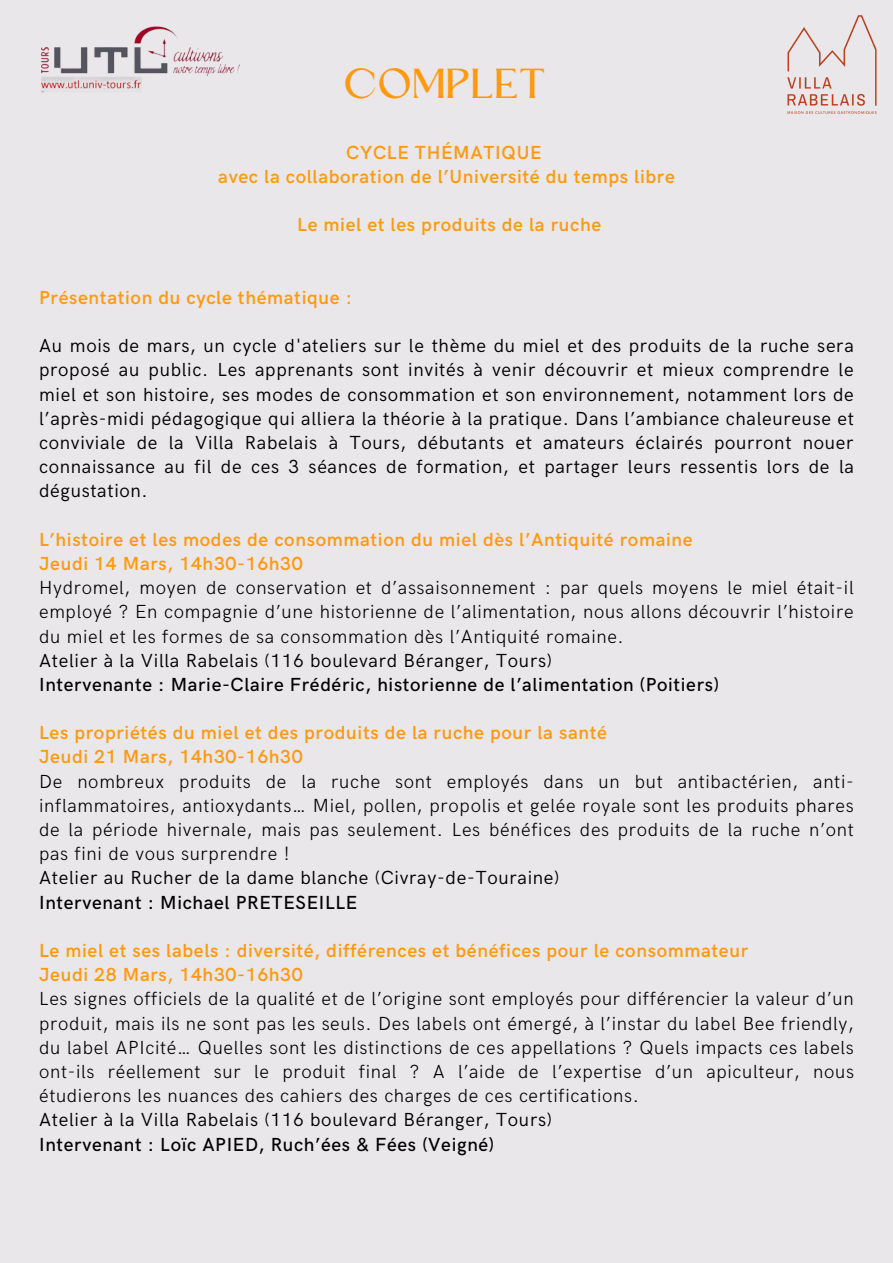
<style>
.page{position:relative;width:893px;height:1263px;background:#eae7ea}
.page>*{position:absolute;margin:0;border:0;box-sizing:border-box;transform-origin:0 0}
.t1{font:39.15px "Kingred Serif";letter-spacing:.015em;color:#ff990f}
.t2{font:300 18.98px/24.2px "HK Grotesk";letter-spacing:.035em;color:#000;text-align:justify}
.t3{font:18.98px/24.2px "HK Grotesk";letter-spacing:.035em;color:#000;text-align:justify}
.t4{font:600 18.98px "HK Grotesk";letter-spacing:.035em;color:#ff990f}
.t5{font:500 18.98px "HK Grotesk";letter-spacing:.035em;color:#000}
</style>
<div class="page">
<img style="left:41px;top:26px;width:199px;height:67px">
<img style="left:787px;top:15px;width:90px;height:99px">
<p class="t1" style="left:346px;top:69px;width:203px">COMPLET</p>
<p class="t4" style="left:346px;top:142px;width:197px">CYCLE THÉMATIQUE</p>
<p class="t4" style="left:218px;top:166px;width:458px">avec la collaboration de l’Université du temps libre</p>
<p class="t4" style="left:297px;top:214px;width:305px">Le miel et les produits de la ruche</p>
<p class="t4" style="left:39px;top:287px;width:314px">Présentation du cycle thématique :</p>
<p class="t3" style="left:39px;top:334px;width:816px">Au mois de mars, un cycle d'ateliers sur le thème du miel et des produits de la ruche sera proposé au public. Les apprenants sont invités à venir découvrir et mieux comprendre le miel et son histoire, ses modes de consommation et son environnement, notamment lors de l’après-midi pédagogique qui alliera la théorie à la pratique. Dans l’ambiance chaleureuse et conviviale de la Villa Rabelais à Tours, débutants et amateurs éclairés pourront nouer connaissance au fil de ces 3 séances de formation, et partager leurs ressentis lors de la dégustation.</p>
<p class="t4" style="left:39px;top:529px;width:655px">L’histoire et les modes de consommation du miel dès l’Antiquité romaine</p>
<p class="t4" style="left:39px;top:553px;width:265px">Jeudi 14 Mars, 14h30-16h30</p>
<p class="t2" style="left:39px;top:576px;width:816px">Hydromel, moyen de conservation et d’assaisonnement : par quels moyens le miel était-il employé ? En compagnie d’une historienne de l’alimentation, nous allons découvrir l’histoire du miel et les formes de sa consommation dès l’Antiquité romaine.</p>
<p class="t3" style="left:39px;top:649px;width:514px">Atelier à la Villa Rabelais (116 boulevard Béranger, Tours)</p>
<p class="t5" style="left:39px;top:674px;width:681px">Intervenante : Marie-Claire Frédéric, historienne de l’alimentation (Poitiers)</p>
<p class="t4" style="left:39px;top:722px;width:569px">Les propriétés du miel et des produits de la ruche pour la santé</p>
<p class="t4" style="left:39px;top:746px;width:265px">Jeudi 21 Mars, 14h30-16h30</p>
<p class="t2" style="left:39px;top:770px;width:816px">De nombreux produits de la ruche sont employés dans un but antibactérien, anti&shy;inflammatoires, antioxydants… Miel, pollen, propolis et gelée royale sont les produits phares de la période hivernale, mais pas seulement. Les bénéfices des produits de la ruche n’ont pas fini de vous surprendre !</p>
<p class="t3" style="left:39px;top:867px;width:522px">Atelier au Rucher de la dame blanche (Civray-de-Touraine)</p>
<p class="t5" style="left:39px;top:891px;width:320px">Intervenant : Michael PRETESEILLE</p>
<p class="t4" style="left:39px;top:940px;width:710px">Le miel et ses labels : diversité, différences et bénéfices pour le consommateur</p>
<p class="t4" style="left:39px;top:964px;width:265px">Jeudi 28 Mars, 14h30-16h30</p>
<p class="t2" style="left:39px;top:987px;width:816px">Les signes officiels de la qualité et de l’origine sont employés pour différencier la valeur d’un produit, mais ils ne sont pas les seuls. Des labels ont émergé, à l’instar du label Bee friendly, du label APIcité… Quelles sont les distinctions de ces appellations ? Quels impacts ces labels ont-ils réellement sur le produit final ? A l’aide de l’expertise d’un apiculteur, nous étudierons les nuances des cahiers des charges de ces certifications.</p>
<p class="t3" style="left:39px;top:1108px;width:514px">Atelier à la Villa Rabelais (116 boulevard Béranger, Tours)</p>
<p class="t5" style="left:39px;top:1133px;width:456px">Intervenant : Loïc APIED, Ruch’ées &amp; Fées (Veigné)</p>
</div>
